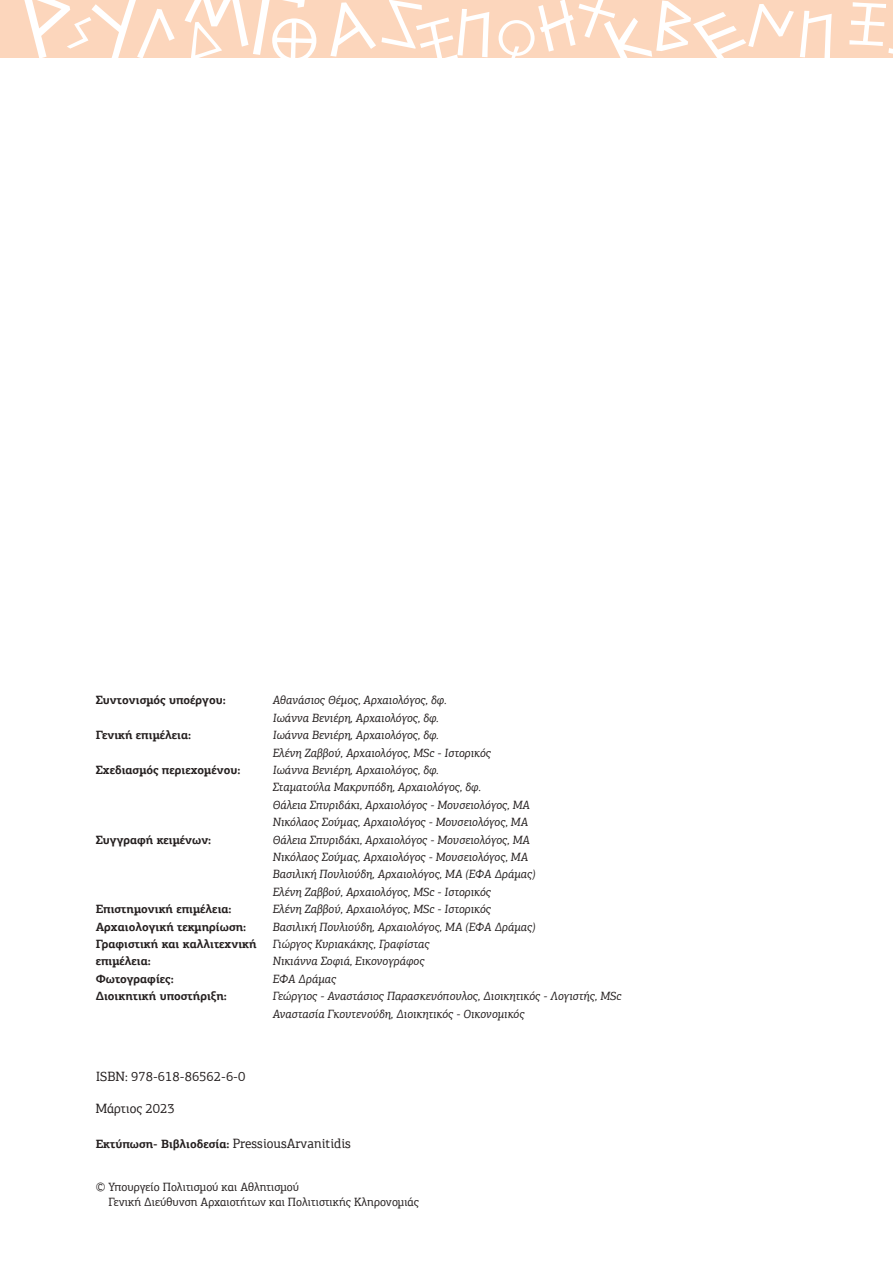
<style>
.page{position:relative;width:893px;height:1263px;background:#fff}
.page>*{position:absolute;margin:0;border:0;box-sizing:border-box;transform-origin:0 0}
.t1{font:73.05px "Alfabetix";color:#fff}
.t2{font:64.2px "Alfabetix";color:#fff}
.t3{font:13.5px "PF Agora Slab Pro";color:#241f1f}
.t4{font:italic 12px/17.4px "PF Agora Slab Pro";color:#241f1f}
.t5{font:700 12px "PF Agora Slab Pro";color:#241f1f}
.t6{font:12px/14.4px "PF Agora Slab Pro";color:#241f1f}
.s1{font-weight:400;font-size:13.5px}
</style>
<div class="page">
<div style="left:0;top:0;width:893px;height:57px;background:#fcd6bc"></div>
<svg style="left:180px;top:57px;width:42px;height:1px"></svg>
<svg style="left:800px;top:57px;width:33px;height:1px"></svg>
<svg style="left:20px;top:57px;width:136px;height:1px"></svg>
<svg style="left:253px;top:57px;width:52px;height:1px"></svg>
<svg style="left:321px;top:57px;width:473px;height:1px"></svg>
<h1 class="t1" style="left:135px;top:-3px;width:117px">a<sup>m</sup></h1>
<h2 class="t2" style="left:268px;top:8px;width:55px">O</h2>
<p class="t5" style="left:96px;top:693px;width:132px">Συντονισμός υποέργου:</p>
<p class="t4" style="left:273px;top:692px;width:176px">Αθανάσιος Θέμος, Αρχαιολόγος, δφ.<br>Ιωάννα Βενιέρη, Αρχαιολόγος, δφ.</p>
<p class="t5" style="left:96px;top:727px;width:97px">Γενική επιμέλεια:</p>
<p class="t4" style="left:273px;top:726px;width:220px">Ιωάννα Βενιέρη, Αρχαιολόγος, δφ.<br>Ελένη Ζαββού, Αρχαιολόγος, MSc - Ιστορικός</p>
<p class="t5" style="left:96px;top:762px;width:146px">Σχεδιασμός περιεχομένου:</p>
<p class="t4" style="left:273px;top:761px;width:259px">Ιωάννα Βενιέρη, Αρχαιολόγος, δφ.<br>Σταματούλα Μακρυπόδη, Αρχαιολόγος, δφ.<br>Θάλεια Σπυριδάκι, Αρχαιολόγος - Μουσειολόγος, ΜΑ Νικόλαος Σούμας, Αρχαιολόγος - Μουσειολόγος, ΜΑ</p>
<p class="t5" style="left:96px;top:832px;width:117px">Συγγραφή κειμένων:</p>
<p class="t4" style="left:273px;top:831px;width:265px">Θάλεια Σπυριδάκι, Αρχαιολόγος - Μουσειολόγος, ΜΑ Νικόλαος Σούμας, Αρχαιολόγος - Μουσειολόγος, ΜΑ Βασιλική Πουλιούδη, Αρχαιολόγος, ΜΑ (ΕΦΑ Δράμας)<br>Ελένη Ζαββού, Αρχαιολόγος, MSc - Ιστορικός</p>
<p class="t5" style="left:96px;top:901px;width:137px">Επιστημονική επιμέλεια:</p>
<p class="t4" style="left:273px;top:900px;width:220px">Ελένη Ζαββού, Αρχαιολόγος, MSc - Ιστορικός</p>
<p class="t5" style="left:96px;top:919px;width:152px">Αρχαιολογική τεκμηρίωση:</p>
<p class="t4" style="left:273px;top:918px;width:265px">Βασιλική Πουλιούδη, Αρχαιολόγος, ΜΑ (ΕΦΑ Δράμας)</p>
<p class="t5" style="left:96px;top:936px;width:163px">Γραφιστική και καλλιτεχνική</p>
<p class="t4" style="left:273px;top:935px;width:159px">Γιώργος Κυριακάκης, Γραφίστας</p>
<p class="t5" style="left:96px;top:954px;width:57px">επιμέλεια:</p>
<p class="t4" style="left:273px;top:953px;width:153px">Νικιάννα Σοφιά, Εικονογράφος</p>
<p class="t5" style="left:96px;top:971px;width:80px">Φωτογραφίες:</p>
<p class="t4" style="left:273px;top:970px;width:65px">ΕΦΑ Δράμας</p>
<p class="t5" style="left:96px;top:988px;width:133px">Διοικητική υποστήριξη:</p>
<p class="t4" style="left:273px;top:987px;width:350px">Γεώργιος - Αναστάσιος Παρασκευόπουλος, Διοικητικός - Λογιστής, MSc<br>Αναστασία Γκουτενούδη, Διοικητικός - Οικονομικός</p>
<p class="t3" style="left:96px;top:1068px;width:151px">ISBN: 978-618-86562-6-0</p>
<p class="t3" style="left:96px;top:1100px;width:81px">Μάρτιος 2023</p>
<p class="t5" style="left:96px;top:1136px;width:257px">Εκτύπωση- Βιβλιοδεσία: <span class="s1">PressiousArvanitidis</span></p>
<p class="t6" style="left:108px;top:1180px;width:312px;text-indent:-13px">© Υπουργείο Πολιτισμού και Αθλητισμού<br>Γενική Διεύθυνση Αρχαιοτήτων και Πολιτιστικής Κληρονομιάς</p>
</div>
